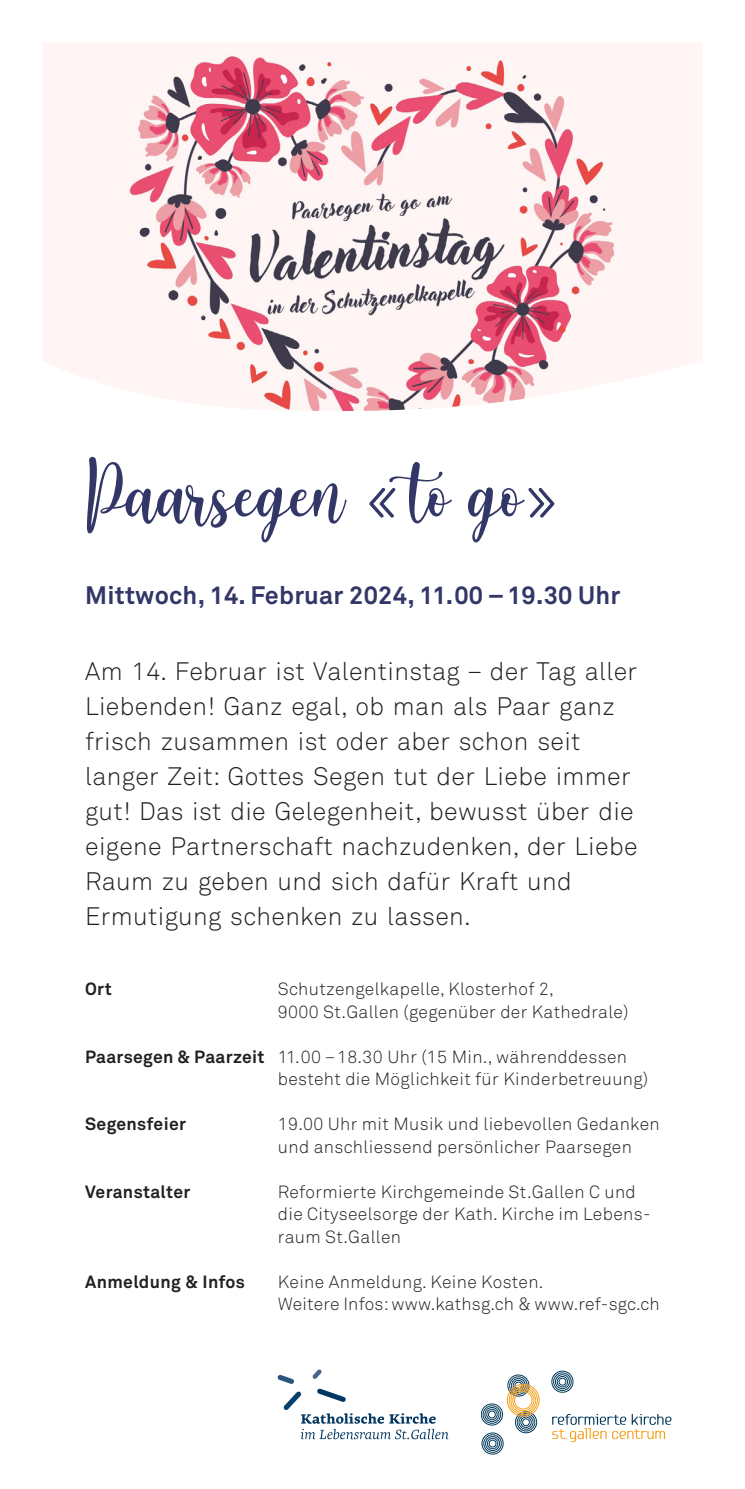
<style>
.page{position:relative;width:745px;height:1489px;background:#fff}
.page>*{position:absolute;margin:0;border:0;box-sizing:border-box;transform-origin:0 0}
.Titel{font:87.5px "better Personal Use";color:#333767}
.Lauftext{font:300 25px/35px "Akkurat Std";letter-spacing:.015em;color:#231f20}
.t1{font:700 25px "Akkurat Std";letter-spacing:.01em;color:#333767}
.t2{font:300 17.5px/22.5px "Akkurat Std";letter-spacing:.02em;color:#231f20}
.t3{font:700 17.5px "Akkurat Std";letter-spacing:.02em;color:#231f20}
.s1{font-weight:700}
</style>
<div class="page">
<div style="left:43px;top:43px;width:659px;height:329px;background:#fff5f4"></div>
<img style="left:69px;top:43px;width:606px;height:368px">
<svg style="left:277px;top:1369px;width:171px;height:70px"></svg>
<svg style="left:552px;top:1414px;width:119px;height:27px"></svg>
<svg style="left:481px;top:1374px;width:58px;height:79px"></svg>
<svg style="left:551px;top:1370px;width:22px;height:22px"></svg>
<p class="Titel" style="left:87px;top:441px;width:468px">Paarsegen « to go»</p>
<p class="t1" style="left:85px;top:580px;width:536px">Mittwoch, 14. Februar 2024, 11.00 – 19.30 Uhr</p>
<p class="Lauftext" style="left:85px;top:654px;width:553px">Am 14. Februar ist Valentinstag – der Tag aller Liebenden! Ganz egal, ob man als Paar ganz frisch zusammen ist oder aber schon seit langer Zeit: Gottes Segen tut der Liebe immer gut! Das ist die Gelegenheit, bewusst über die eigene Partnerschaft nachzudenken, der Liebe Raum zu geben und sich dafür Kraft und Ermutigung schenken zu lassen.</p>
<p class="t3" style="left:85px;top:978px;width:28px">Ort</p>
<p class="t2" style="left:278px;top:978px;width:352px">Schutzengelkapelle, Klosterhof 2,<br>9000 St.Gallen (gegenüber der Kathedrale)</p>
<p class="t2" style="left:278px;top:1045px;width:371px;text-indent:-192px"><span class="s1">Paarsegen &amp; Paarzeit</span> 11.00 –18.30 Uhr (15 Min., währenddessen besteht die Möglichkeit für Kinderbetreuung)</p>
<p class="t3" style="left:85px;top:1113px;width:102px">Segensfeier</p>
<p class="t2" style="left:278px;top:1113px;width:383px">19.00 Uhr mit Musik und liebevollen Gedanken und anschliessend persönlicher Paarsegen</p>
<p class="t3" style="left:85px;top:1180px;width:107px">Veranstalter</p>
<p class="t2" style="left:278px;top:1180px;width:374px">Reformierte Kirchgemeinde St.Gallen C und die Cityseelsorge der Kath. Kirche im Lebens&shy;raum St.Gallen</p>
<p class="t3" style="left:85px;top:1270px;width:161px">Anmeldung &amp; Infos</p>
<p class="t2" style="left:278px;top:1270px;width:383px">Keine Anmeldung. Keine Kosten.<br>Weitere Infos: www.kathsg.ch &amp; www.ref-sgc.ch</p>
</div>
